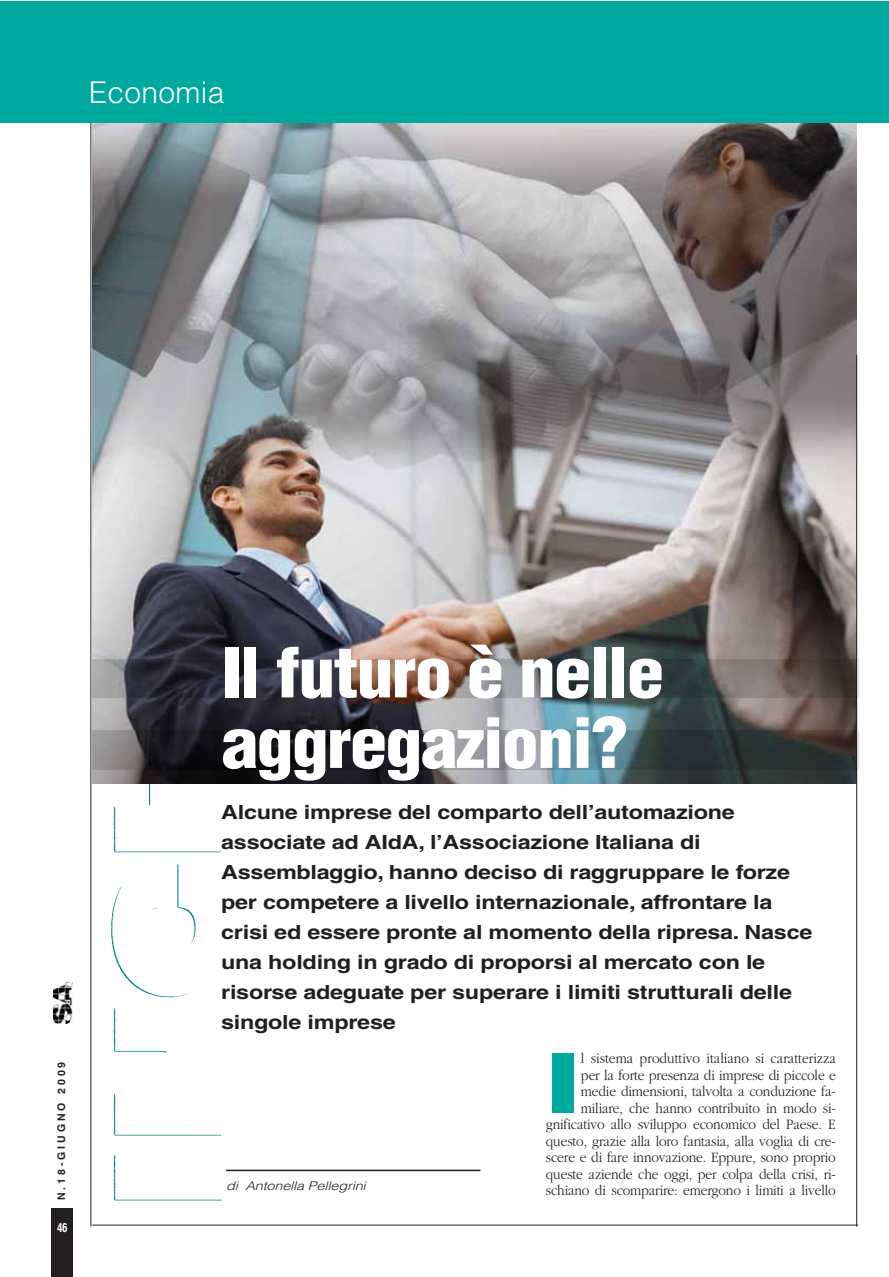
<style>
.page{position:relative;width:889px;height:1277px;background:#fff}
.page>*{position:absolute;margin:0;border:0;box-sizing:border-box;transform-origin:0 0}
.t1{font:900 condensed 79.95px "Helvetica LT";color:#00a99d;scale:1.5 1}
.t2{font:900 condensed 67.5px/70.5px "Helvetica LT";letter-spacing:-.025em;color:#fff;scale:1.1 1}
.t3{font:300 30px "Helvetica LT";letter-spacing:.01em;color:#fff}
.t4{font:700 19.5px/30px "Helvetica LT";letter-spacing:-.01em;color:#231f20;scale:1.2 1}
.t5{font:300 15px/16.5px "Garamond LT";letter-spacing:-.01em;color:#231f20;text-align:right;scale:.9 1}
.t6{font:italic 300 12px "Helvetica LT";letter-spacing:-.01em;color:#231f20;scale:1.2 1}
.t7{font:700 condensed 12px "Helvetica LT";color:#fff;scale:.9 1}
.t8{font:700 10.5px "Helvetica LT";letter-spacing:.28em;color:#231f20}
</style>
<div class="page">
<img style="left:111px;top:784px;width:122px;height:417px">
<hr style="left:90px;top:102px;width:1px;height:1125px;background:#231f20">
<img style="left:92px;top:122px;width:764px;height:662px">
<hr style="left:856px;top:355px;width:1px;height:872px;background:#231f20">
<hr style="left:92px;top:1225px;width:766px;height:1px;background:#231f20">
<div style="left:0;top:1px;width:888px;height:121px;background:#00a99d"></div>
<div style="left:52px;top:1208px;width:21px;height:69px;background:#231f20"></div>
<img style="left:53px;top:983px;width:19px;height:40px">
<hr style="left:226px;top:1170px;width:254px;height:1px;background:#231f20">
<hr style="left:857px;top:659px;width:1px;height:39px;background:#d8d9db">
<img style="left:92px;top:659px;width:764px;height:39px">
<hr style="left:857px;top:731px;width:1px;height:38px;background:#d8d9db">
<img style="left:92px;top:731px;width:764px;height:38px">
<h3 class="t3" style="left:89px;top:73px;width:137px">Economia</h3>
<p class="t8" style="left:58px;top:1200px;width:140px;rotate:-90deg">N.18-GIUGNO 2009</p>
<p class="t7" style="left:57px;top:1221px;width:13px">46</p>
<h2 class="t2" style="left:221px;top:638px;width:404px">Il futuro è nelle aggregazioni?</h2>
<p class="t4" style="left:221px;top:799px;width:494px">Alcune imprese del comparto dell’automazione associate ad AIdA, l’Associazione Italiana di Assemblaggio, hanno deciso di raggruppare le forze per competere a livello internazionale, affrontare la crisi ed essere pronte al momento della ripresa. Nasce una holding in grado di proporsi al mercato con le risorse adeguate per superare i limiti strutturali delle singole imprese</p>
<h1 class="t1" style="left:546px;top:1046px;width:24px">I</h1>
<p class="t5" style="left:546px;top:1051px;width:323px">l sistema produttivo italiano si caratterizza<br>per la forte presenza di imprese di piccole e medie dimensioni, talvolta a conduzione fa&shy;miliare, che hanno contribuito in modo si&shy;gnificativo allo sviluppo economico del Paese. E questo, grazie alla loro fantasia, alla voglia di cre&shy;scere e di fare innovazione. Eppure, sono proprio queste aziende che oggi, per colpa della crisi, ri&shy;schiano di scomparire: emergono i limiti a livello</p>
<p class="t6" style="left:226px;top:1180px;width:118px">di Antonella Pellegrini</p>
</div>
